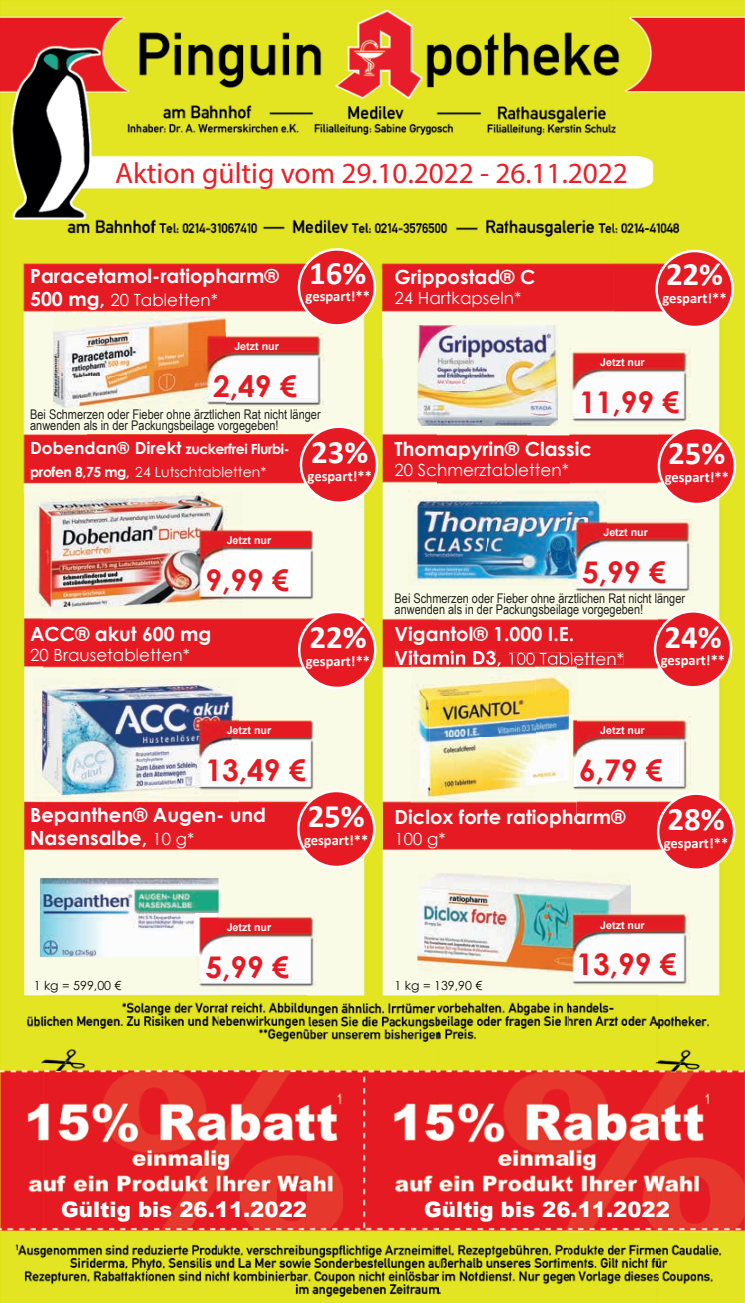
<style>
.page{position:relative;width:745px;height:1303px;background:#fff}
.page>*{position:absolute;margin:0;border:0;box-sizing:border-box;transform-origin:0 0}
.t1{font:700 32.75px "Calibri";color:#fff}
.t2{font:700 29.88px "Century Gothic";color:#e51a23}
.t3{font:29.25px "Myriad Pro";color:#ee1d23}
.t4{font:900 21.25px "Arial";color:#fff}
.t5{font:700 19.5px/23.4px "Century Gothic";color:#fff}
.t6{font:16.75px "Century Gothic";color:#fff}
.t7{font:700 14.5px "Calibri";color:#fff}
.t8{font:700 14px/23.4px "Century Gothic";letter-spacing:-.03em;color:#fff}
.t9{font:13.38px/11.1px "Arial Narrow";color:#231f20}
.t10{font:12.5px "Century Gothic";color:#0c0806}
.t11{font:700 10.62px "Arial";color:#fff}
.s1{font-weight:700;font-size:19.5px}
.s2{font-size:16.75px}
.s3{font-weight:400}
.s4{font-weight:400;font-size:16.75px}
</style>
<div class="page">
<img style="left:0;top:0;width:744px;height:359px">
<img style="left:0;top:359px;width:87px;height:134px">
<img style="left:307px;top:359px;width:130px;height:943px">
<img style="left:526px;top:359px;width:43px;height:131px">
<img style="left:657px;top:359px;width:87px;height:943px">
<img style="left:87px;top:407px;width:220px;height:86px">
<img style="left:437px;top:425px;width:89px;height:65px">
<img style="left:569px;top:426px;width:88px;height:92px">
<img style="left:0;top:493px;width:43px;height:809px">
<img style="left:43px;top:604px;width:264px;height:112px">
<img style="left:437px;top:584px;width:220px;height:89px">
<img style="left:43px;top:793px;width:264px;height:105px">
<img style="left:569px;top:794px;width:88px;height:104px">
<img style="left:437px;top:819px;width:132px;height:53px">
<img style="left:218px;top:898px;width:89px;height:15px">
<img style="left:630px;top:898px;width:27px;height:13px">
<img style="left:43px;top:956px;width:175px;height:346px">
<img style="left:437px;top:972px;width:132px;height:330px">
<img style="left:218px;top:990px;width:89px;height:312px">
<img style="left:569px;top:988px;width:88px;height:314px">
<img style="left:395px;top:650px;width:100px;height:14px">
<img style="left:509px;top:652px;width:113px;height:12px">
<img style="left:53px;top:315px;width:172px;height:92px">
<img style="left:203px;top:332px;width:121px;height:78px">
<img style="left:203px;top:332px;width:22px;height:75px">
<svg style="left:297px;top:248px;width:79px;height:78px;background:#e85742"></svg>
<img style="left:417px;top:325px;width:140px;height:100px">
<img style="left:568px;top:349px;width:121px;height:77px">
<svg style="left:655px;top:250px;width:78px;height:78px;background:#e85642"></svg>
<img style="left:27px;top:491px;width:215px;height:123px">
<img style="left:195px;top:527px;width:121px;height:77px">
<svg style="left:299px;top:425px;width:79px;height:79px;background:#e9594d"></svg>
<img style="left:34px;top:678px;width:164px;height:123px">
<img style="left:198px;top:678px;width:41px;height:38px">
<img style="left:198px;top:793px;width:41px;height:8px">
<img style="left:195px;top:716px;width:121px;height:77px">
<svg style="left:298px;top:610px;width:78px;height:79px;background:#e9584e"></svg>
<img style="left:40px;top:877px;width:178px;height:79px">
<img style="left:195px;top:913px;width:121px;height:77px">
<img style="left:195px;top:913px;width:23px;height:43px">
<svg style="left:297px;top:789px;width:78px;height:79px;background:#e95a50"></svg>
<img style="left:411px;top:655px;width:124px;height:164px">
<img style="left:535px;top:664px;width:41px;height:155px">
<img style="left:411px;top:655px;width:84px;height:9px">
<svg style="left:497px;top:661px;width:4px;height:5px"></svg>
<img style="left:509px;top:655px;width:67px;height:9px">
<img style="left:568px;top:716px;width:121px;height:78px">
<svg style="left:653px;top:610px;width:78px;height:78px;background:#e9554d"></svg>
<img style="left:408px;top:490px;width:198px;height:94px">
<img style="left:571px;top:518px;width:122px;height:78px">
<img style="left:571px;top:518px;width:35px;height:66px">
<svg style="left:657px;top:427px;width:78px;height:78px;background:#e9554a"></svg>
<img style="left:417px;top:872px;width:213px;height:100px">
<img style="left:568px;top:911px;width:121px;height:77px">
<img style="left:568px;top:911px;width:62px;height:61px">
<svg style="left:656px;top:792px;width:79px;height:78px;background:#e9574b"></svg>
<h3 class="t3" style="left:115px;top:155px;width:514px">Aktion gültig vom 29.10.2022 - 26.11.2022</h3>
<h3 class="t5" style="left:30px;top:263px;width:250px">Paracetamol-ratiopharm®</h3>
<p class="t6" style="left:30px;top:288px;width:189px"><span class="s1">500 mg,</span> 20 Tabletten*</p>
<p class="t11" style="left:234px;top:338px;width:46px">Jetzt nur</p>
<h1 class="t1" style="left:309px;top:250px;width:59px">16%</h1>
<p class="t7" style="left:305px;top:286px;width:66px">gespart!**</p>
<h3 class="t5" style="left:394px;top:264px;width:142px">Grippostad® C</h3>
<p class="t6" style="left:394px;top:286px;width:128px">24 Hartkapseln*</p>
<h1 class="t1" style="left:665px;top:251px;width:59px">22%</h1>
<p class="t7" style="left:662px;top:288px;width:66px">gespart!**</p>
<p class="t11" style="left:600px;top:355px;width:46px">Jetzt nur</p>
<h2 class="t2" style="left:213px;top:363px;width:85px">2,49 €</h2>
<p class="t9" style="left:30px;top:408px;width:292px">Bei Schmerzen oder Fieber ohne ärztlichen Rat nicht länger anwenden als in der Packungsbeilage vorgegeben!</p>
<p class="t8" style="left:30px;top:436px;width:261px"><span class="s2">Dobendan® Direkt</span> zuckerfrei Flurbi&shy;profen 8,75 mg, <span class="s3">24 Lutschtabletten*</span></p>
<h1 class="t1" style="left:311px;top:429px;width:59px">23%</h1>
<p class="t7" style="left:307px;top:465px;width:66px">gespart!**</p>
<p class="t11" style="left:226px;top:533px;width:46px">Jetzt nur</p>
<h2 class="t2" style="left:205px;top:557px;width:85px">9,99 €</h2>
<h3 class="t5" style="left:30px;top:621px;width:183px">ACC® akut 600 mg</h3>
<p class="t6" style="left:30px;top:643px;width:161px">20 Brausetabletten*</p>
<h1 class="t1" style="left:309px;top:614px;width:59px">22%</h1>
<p class="t7" style="left:305px;top:650px;width:66px">gespart!**</p>
<p class="t11" style="left:226px;top:722px;width:46px">Jetzt nur</p>
<h2 class="t2" style="left:205px;top:747px;width:102px">13,49 €</h2>
<h3 class="t5" style="left:30px;top:802px;width:237px">Bepanthen® Augen- und<br>Nasensalbe, <span class="s4">10 g*</span></h3>
<h1 class="t1" style="left:307px;top:793px;width:59px">25%</h1>
<p class="t7" style="left:304px;top:829px;width:66px">gespart!**</p>
<h2 class="t2" style="left:578px;top:379px;width:102px">11,99 €</h2>
<h3 class="t5" style="left:394px;top:436px;width:199px">Thomapyrin® Classic</h3>
<p class="t6" style="left:394px;top:458px;width:176px">20 Schmerztabletten*</p>
<h1 class="t1" style="left:667px;top:430px;width:59px">25%</h1>
<p class="t7" style="left:664px;top:467px;width:66px">gespart!**</p>
<p class="t11" style="left:603px;top:525px;width:46px">Jetzt nur</p>
<h2 class="t2" style="left:581px;top:549px;width:85px">5,99 €</h2>
<p class="t9" style="left:394px;top:592px;width:292px">Bei Schmerzen oder Fieber ohne ärztlichen Rat nicht länger anwenden als in der Packungsbeilage vorgegeben!</p>
<h3 class="t5" style="left:394px;top:621px;width:181px">Vigantol® 1.000 I.E.</h3>
<p class="t6" style="left:394px;top:646px;width:231px"><span class="s1">Vitamin D3,</span> 100 Tabletten*</p>
<h1 class="t1" style="left:664px;top:613px;width:59px">24%</h1>
<p class="t7" style="left:660px;top:650px;width:66px">gespart!**</p>
<p class="t11" style="left:600px;top:722px;width:46px">Jetzt nur</p>
<h2 class="t2" style="left:578px;top:747px;width:85px">6,79 €</h2>
<h3 class="t5" style="left:394px;top:804px;width:232px">Diclox forte ratiopharm®</h3>
<p class="t6" style="left:394px;top:826px;width:52px">100 g*</p>
<h1 class="t1" style="left:667px;top:795px;width:59px">28%</h1>
<p class="t7" style="left:663px;top:832px;width:66px">gespart!**</p>
<p class="t10" style="left:34px;top:976px;width:89px">1 kg = 599,00 €</p>
<p class="t11" style="left:226px;top:919px;width:46px">Jetzt nur</p>
<h2 class="t2" style="left:205px;top:943px;width:85px">5,99 €</h2>
<p class="t10" style="left:394px;top:976px;width:89px">1 kg = 139,90 €</p>
<p class="t11" style="left:600px;top:917px;width:46px">Jetzt nur</p>
<h2 class="t2" style="left:576px;top:941px;width:102px">13,99 €</h2>
<h3 class="t4" style="left:61px;top:1193px;width:247px">Gültig bis 26.11.2022</h3>
<h3 class="t4" style="left:424px;top:1193px;width:247px">Gültig bis 26.11.2022</h3>
</div>
